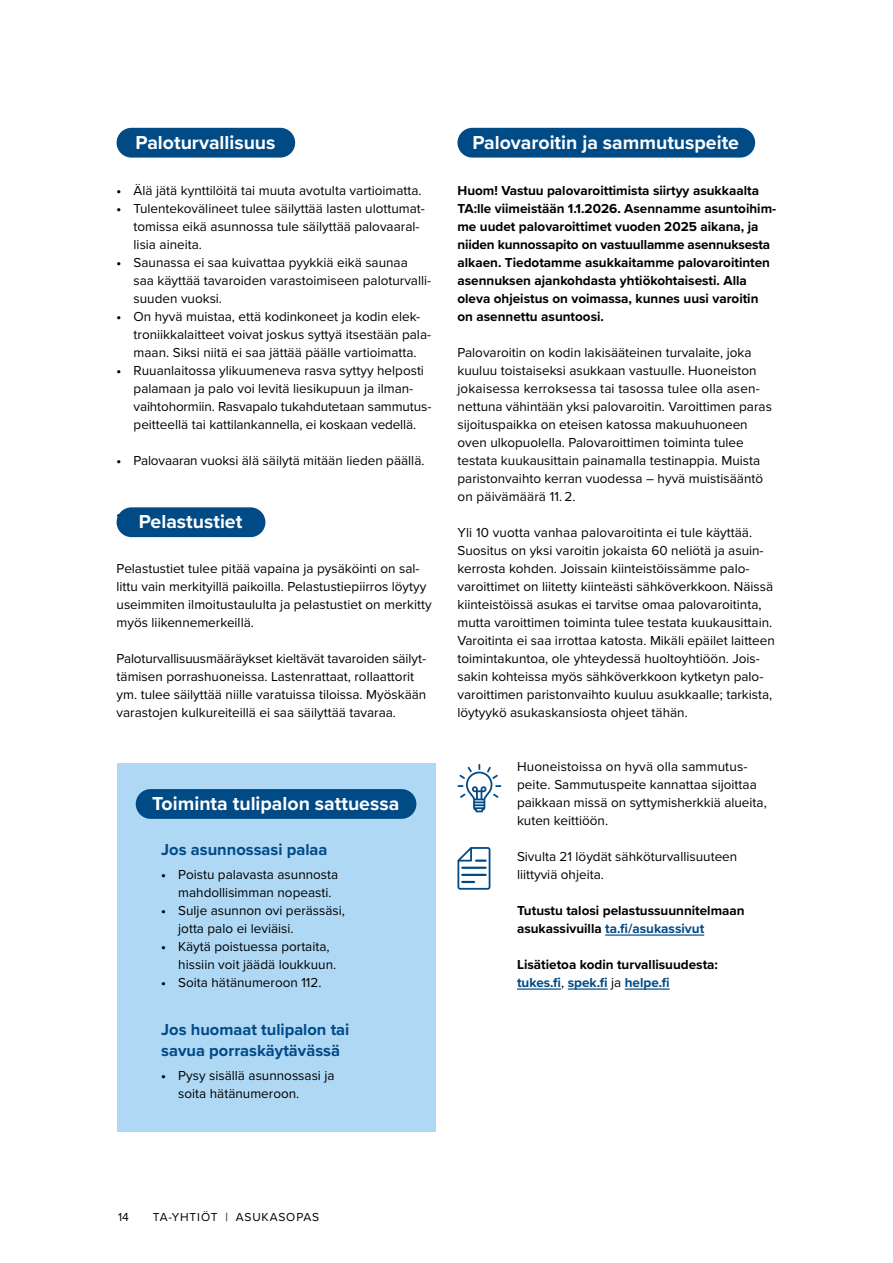
<style>
.page{position:relative;width:893px;height:1263px;background:#fff}
.page>*{position:absolute;margin:0;border:0;box-sizing:border-box;transform-origin:0 0}
.t1{font:700 19.5px "Proxima Nova";color:#fff}
.t2{font:700 16.5px/21px "Proxima Nova";color:#004a86}
.t3{font:13.5px/18px "Proxima Nova";color:#000}
.t4{font:700 13.5px/18px "Proxima Nova";color:#000}
.t5{font:12px "Proxima Nova";letter-spacing:.075em;color:#000}
.s1{font-weight:700}
.s2{color:#004a86}
.s3{font-weight:400}
</style>
<div class="page">
<svg style="left:457px;top:847px;width:33px;height:43px"></svg>
<hr style="left:605px;top:934px;width:99px;height:2px;background:#004a86">
<hr style="left:517px;top:988px;width:44px;height:2px;background:#004a86">
<hr style="left:568px;top:988px;width:40px;height:2px;background:#004a86">
<hr style="left:625px;top:988px;width:45px;height:2px;background:#004a86">
<div style="left:457px;top:128px;width:298px;height:30px;background:#004a86;border-radius:15px"></div>
<div style="left:117px;top:128px;width:178px;height:30px;background:#004a86;border-radius:15px"></div>
<div style="left:117px;top:507px;width:148px;height:30px;background:#004a86;border-radius:15px"></div>
<svg style="left:457px;top:764px;width:44px;height:48px"></svg>
<div style="left:117px;top:763px;width:319px;height:368px;background:#afd8f4"></div>
<div style="left:136px;top:789px;width:280px;height:30px;background:#004a86;border-radius:15px"></div>
<h1 class="t1" style="left:136px;top:128px;width:141px">Paloturvallisuus</h1>
<p class="t3" style="left:117px;top:181px;width:307px"><span class="s1">•</span> Älä jätä kynttilöitä tai muuta avotulta vartioimatta.</p>
<p class="t3" style="left:134px;top:199px;width:293px;text-indent:-17px"><span class="s1">•</span> Tulentekovälineet tulee säilyttää lasten ulottumat&shy;tomissa eikä asunnossa tule säilyttää palovaaral&shy;lisia aineita.</p>
<p class="t3" style="left:134px;top:253px;width:299px;text-indent:-17px"><span class="s1">•</span> Saunassa ei saa kuivattaa pyykkiä eikä saunaa saa käyttää tavaroiden varastoimiseen paloturvalli&shy;suuden vuoksi.</p>
<p class="t3" style="left:134px;top:307px;width:299px;text-indent:-17px"><span class="s1">•</span> On hyvä muistaa, että kodinkoneet ja kodin elek&shy;troniikkalaitteet voivat joskus syttyä itsestään pala&shy;maan. Siksi niitä ei saa jättää päälle vartioimatta.</p>
<p class="t3" style="left:134px;top:361px;width:299px;text-indent:-17px"><span class="s1">•</span> Ruuanlaitossa ylikuumeneva rasva syttyy helposti palamaan ja palo voi levitä liesikupuun ja ilman&shy;vaihtohormiin. Rasvapalo tukahdutetaan sammutus&shy;peitteellä tai kattilankannella, ei koskaan vedellä.</p>
<p class="t3" style="left:117px;top:451px;width:309px"><span class="s1">•</span> Palovaaran vuoksi älä säilytä mitään lieden päällä.</p>
<p class="t4" style="left:117px;top:505px;width:6px">•</p>
<h1 class="t1" style="left:139px;top:507px;width:105px">Pelastustiet</h1>
<p class="t3" style="left:117px;top:559px;width:317px">Pelastustiet tulee pitää vapaina ja pysäköinti on sal&shy;littu vain merkityillä paikoilla. Pelastustiepiirros löytyy useimmiten ilmoitustaululta ja pelastustiet on merkitty myös liikennemerkeillä.</p>
<p class="t3" style="left:117px;top:649px;width:311px">Paloturvallisuusmääräykset kieltävät tavaroiden säilyt&shy;tämisen porrashuoneissa. Lastenrattaat, rollaattorit ym. tulee säilyttää niille varatuissa tiloissa. Myöskään varastojen kulkureiteillä ei saa säilyttää tavaraa.</p>
<h1 class="t1" style="left:152px;top:789px;width:249px">Toiminta tulipalon sattuessa</h1>
<p class="t2" style="left:161px;top:839px;width:168px">Jos asunnossasi palaa</p>
<p class="t3" style="left:178px;top:865px;width:162px;text-indent:-17px"><span class="s1">•</span> Poistu palavasta asunnosta mahdollisimman nopeasti.</p>
<p class="t3" style="left:178px;top:901px;width:168px;text-indent:-17px"><span class="s1">•</span> Sulje asunnon ovi perässäsi, jotta palo ei leviäisi.</p>
<p class="t3" style="left:178px;top:937px;width:159px;text-indent:-17px"><span class="s1">•</span> Käytä poistuessa portaita, hissiin voit jäädä loukkuun.</p>
<p class="t3" style="left:161px;top:973px;width:162px"><span class="s1">•</span> Soita hätänumeroon 112.</p>
<p class="t2" style="left:161px;top:1019px;width:190px">Jos huomaat tulipalon tai savua porraskäytävässä</p>
<p class="t3" style="left:178px;top:1066px;width:158px;text-indent:-17px"><span class="s1">•</span> Pysy sisällä asunnossasi ja soita hätänumeroon.</p>
<h1 class="t1" style="left:472px;top:128px;width:268px">Palovaroitin ja sammutuspeite</h1>
<p class="t4" style="left:457px;top:181px;width:320px">Huom! Vastuu palovaroittimista siirtyy asukkaalta TA:lle viimeistään 1.1.2026. Asennamme asuntoihim&shy;me uudet palovaroittimet vuoden 2025 aikana, ja niiden kunnossapito on vastuullamme asennuksesta alkaen. Tiedotamme asukkaitamme palovaroitinten asennuksen ajankohdasta yhtiökohtaisesti. Alla oleva ohjeistus on voimassa, kunnes uusi varoitin on asennettu asuntoosi.</p>
<p class="t3" style="left:457px;top:343px;width:316px">Palovaroitin on kodin lakisääteinen turvalaite, joka kuuluu toistaiseksi asukkaan vastuulle. Huoneiston jokaisessa kerroksessa tai tasossa tulee olla asen&shy;nettuna vähintään yksi palovaroitin. Varoittimen paras sijoituspaikka on eteisen katossa makuuhuoneen oven ulkopuolella. Palovaroittimen toiminta tulee testata kuukausittain painamalla testinappia. Muista paristonvaihto kerran vuodessa – hyvä muistisääntö on päivämäärä 11. 2.</p>
<p class="t3" style="left:457px;top:523px;width:319px">Yli 10 vuotta vanhaa palovaroitinta ei tule käyttää.<br>Suositus on yksi varoitin jokaista 60 neliötä ja asuin&shy;kerrosta kohden. Joissain kiinteistöissämme palo&shy;varoittimet on liitetty kiinteästi sähköverkkoon. Näissä kiinteistöissä asukas ei tarvitse omaa palovaroitinta, mutta varoittimen toiminta tulee testata kuukausittain.<br>Varoitinta ei saa irrottaa katosta. Mikäli epäilet laitteen toimintakuntoa, ole yhteydessä huoltoyhtiöön. Jois&shy;sakin kohteissa myös sähköverkkoon kytketyn palo&shy;varoittimen paristonvaihto kuuluu asukkaalle; tarkista, löytyykö asukaskansiosta ohjeet tähän.</p>
<p class="t3" style="left:517px;top:757px;width:251px">Huoneistoissa on hyvä olla sammutus&shy;peite. Sammutuspeite kannattaa sijoittaa paikkaan missä on syttymisherkkiä alueita, kuten keittiöön.</p>
<p class="t3" style="left:517px;top:847px;width:222px">Sivulta 21 löydät sähköturvallisuuteen liittyviä ohjeita.</p>
<p class="t4" style="left:517px;top:901px;width:229px">Tutustu talosi pelastussuunnitelmaan asukassivuilla <span class="s2">ta.fi/asukassivut</span></p>
<p class="t4" style="left:517px;top:955px;width:202px">Lisätietoa kodin turvallisuudesta: <span class="s2">tukes.fi</span><span class="s3">,</span> <span class="s2">spek.fi</span> <span class="s3">ja</span> <span class="s2">helpe.fi</span></p>
<p class="t5" style="left:118px;top:1208px;width:12px">14</p>
<p class="t5" style="left:153px;top:1208px;width:168px">TA-YHTIÖT | ASUKASOPAS</p>
</div>
